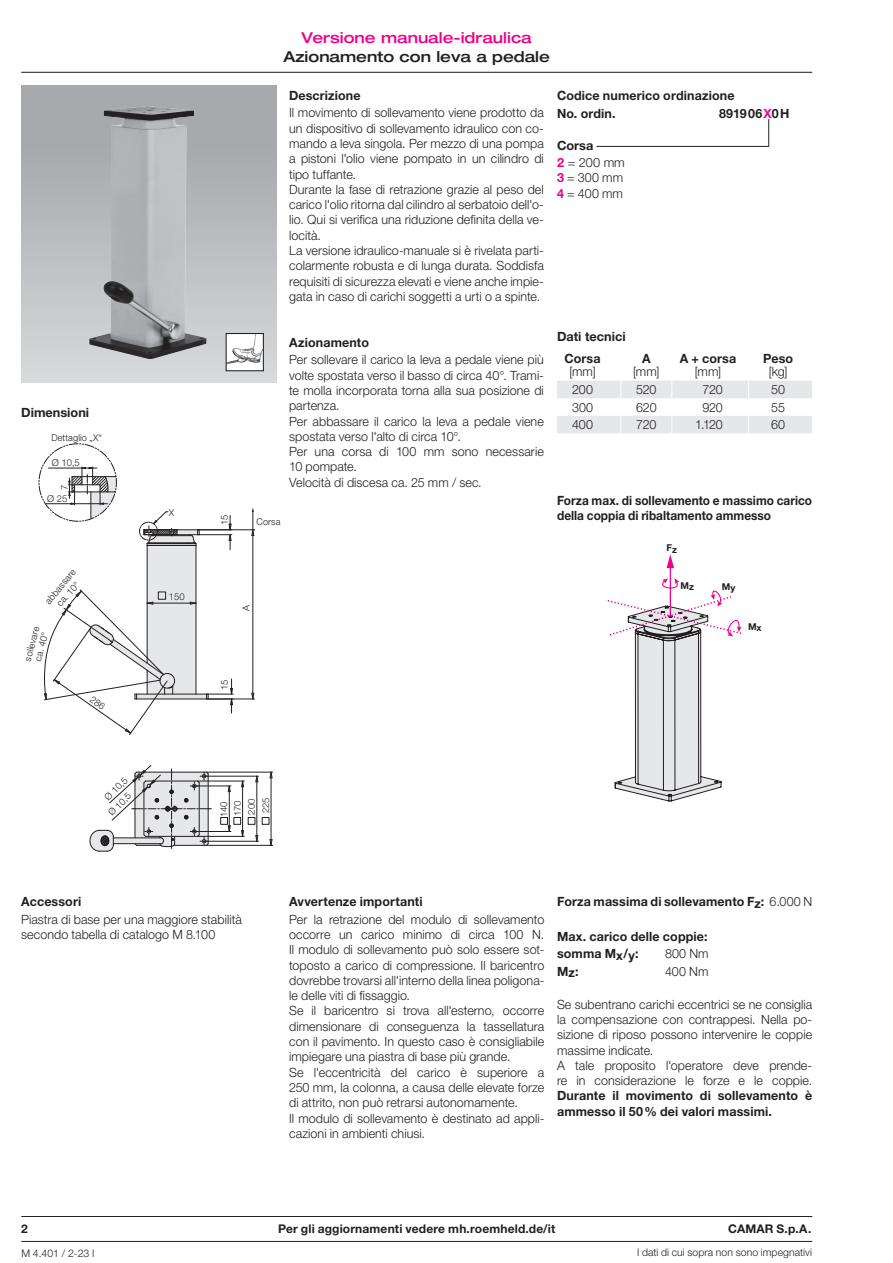
<style>
.page{position:relative;width:893px;height:1263px;background:#fff}
.page>*{position:absolute;margin:0;border:0;box-sizing:border-box;transform-origin:0 0}
.t1{font:500 expanded 15px "Helvetica Neue LT Pro";color:#ed028c}
.t2{font:500 expanded 15px "Helvetica Neue LT Pro";color:#231f20}
.t3{font:300 12.75px/15.3px "Helvetica Neue LT Pro";letter-spacing:.005em;color:#231f20}
.t4{font:700 12.75px/17.4px "Helvetica Neue LT Pro";letter-spacing:.01em;color:#231f20}
.t5{font:700 12.75px/15.3px "Helvetica Neue LT Pro";letter-spacing:.01em;color:#231f20;scale:.93 1}
.t6{font:700 12px "Helvetica Neue LT Pro";letter-spacing:.015em;color:#231f20}
.t7{font:300 10.5px "Helvetica Neue LT Pro";letter-spacing:.01em;color:#231f20}
.t8{font:300 9.45px/14px "Helvetica Neue LT Pro";color:#231f20}
.t9{font:700 9.45px "Helvetica Neue";color:#231f20}
.s1{color:#ed028c}
.s2{font-weight:700}
.s3{font-weight:700;color:#ed028c}
.s4{font-weight:300}
</style>
<div class="page">
<hr style="left:21px;top:72px;width:791px;height:1px;background:#231f20">
<hr style="left:597px;top:146px;width:171px;height:1px;background:#231f20">
<svg style="left:768px;top:119px;width:1px;height:27px"></svg>
<div style="left:21px;top:85px;width:255px;height:298px;background:linear-gradient(to bottom,#a0a1a5,#d6d6d8)"></div>
<img style="left:89px;top:106px;width:118px;height:253px">
<img style="left:228px;top:335px;width:34px;height:34px">
<div style="left:226px;top:333px;width:38px;height:38px;border:1px solid #231f20"></div>
<svg style="left:605px;top:578px;width:137px;height:223px"></svg>
<hr style="left:670px;top:565px;width:1px;height:51px;background:#ed028c">
<svg style="left:667px;top:554px;width:7px;height:14px"></svg>
<hr style="left:195px;top:786px;width:36px;height:1px;background:#231f20">
<hr style="left:195px;top:831px;width:36px;height:1px;background:#231f20">
<hr style="left:229px;top:786px;width:1px;height:45px;background:#231f20">
<svg style="left:228px;top:785px;width:3px;height:7px"></svg>
<svg style="left:228px;top:825px;width:3px;height:6px"></svg>
<hr style="left:198px;top:781px;width:46px;height:1px;background:#231f20">
<hr style="left:198px;top:836px;width:46px;height:1px;background:#231f20">
<hr style="left:242px;top:781px;width:1px;height:55px;background:#231f20">
<svg style="left:241px;top:781px;width:3px;height:6px"></svg>
<svg style="left:241px;top:830px;width:3px;height:7px"></svg>
<hr style="left:204px;top:776px;width:55px;height:1px;background:#231f20">
<hr style="left:204px;top:841px;width:55px;height:1px;background:#231f20">
<hr style="left:257px;top:776px;width:1px;height:65px;background:#231f20">
<svg style="left:255px;top:776px;width:3px;height:7px"></svg>
<svg style="left:255px;top:835px;width:3px;height:7px"></svg>
<hr style="left:207px;top:772px;width:66px;height:1px;background:#231f20">
<hr style="left:207px;top:845px;width:66px;height:1px;background:#231f20">
<hr style="left:271px;top:772px;width:1px;height:73px;background:#231f20">
<hr style="left:198px;top:529px;width:57px;height:1px;background:#231f20">
<hr style="left:208px;top:699px;width:47px;height:1px;background:#231f20">
<hr style="left:253px;top:530px;width:1px;height:169px;background:#231f20">
<svg style="left:251px;top:693px;width:3px;height:6px"></svg>
<svg style="left:251px;top:508px;width:3px;height:28px"></svg>
<svg style="left:89px;top:765px;width:122px;height:87px"></svg>
<div style="left:220px;top:817px;width:8px;height:7px;border:1px solid #231f20"></div>
<div style="left:234px;top:817px;width:7px;height:7px;border:1px solid #231f20"></div>
<div style="left:248px;top:817px;width:7px;height:7px;border:1px solid #231f20"></div>
<div style="left:262px;top:817px;width:7px;height:7px;border:1px solid #231f20"></div>
<svg style="left:557px;top:381px;width:255px;height:52px"></svg>
<hr style="left:21px;top:1241px;width:791px;height:1px;background:#231f20">
<hr style="left:21px;top:1216px;width:791px;height:1px;background:#231f20">
<svg style="left:39px;top:443px;width:194px;height:292px"></svg>
<p class="t4" style="left:21px;top:403px;width:69px">Dimensioni</p>
<p class="t8" style="left:51px;top:430px;width:52px">Dettaglio „X“</p>
<p class="t8" style="left:52px;top:455px;width:30px">Ø 10,5</p>
<p class="t8" style="left:47px;top:491px;width:22px">Ø 25</p>
<p class="t8" style="left:57px;top:490px;width:7px;rotate:-90deg">7</p>
<p class="t8" style="left:41px;top:598px;width:44px;rotate:-50deg">abbassare</p>
<p class="t8" style="left:53px;top:600px;width:31px;rotate:-48deg">ca. 10°</p>
<p class="t8" style="left:20px;top:659px;width:36px;rotate:-75deg">sollevare</p>
<p class="t8" style="left:31px;top:659px;width:31px;rotate:-75deg">ca. 40°</p>
<p class="t8" style="left:169px;top:505px;width:7px">X</p>
<p class="t8" style="left:169px;top:589px;width:17px">150</p>
<p class="t8" style="left:217px;top:525px;width:12px;rotate:-90deg">15</p>
<p class="t1" style="left:302px;top:28px;width:232px">Versione manuale-idraulica</p>
<p class="t2" style="left:284px;top:47px;width:268px">Azionamento con leva a pedale</p>
<p class="t4" style="left:289px;top:86px;width:73px">Descrizione</p>
<p class="t3" style="left:289px;top:105px;width:256px">Il movimento di sollevamento viene prodotto da un dispositivo di sollevamento idraulico con co&shy;mando a leva singola. Per mezzo di una pompa a pistoni l'olio viene pompato in un cilindro di tipo tuffante.<br>Durante la fase di retrazione grazie al peso del carico l'olio ritorna dal cilindro al serbatoio dell'o&shy;lio. Qui si verifica una riduzione definita della ve&shy;locità.<br>La versione idraulico-manuale si è rivelata parti&shy;colarmente robusta e di lunga durata. Soddisfa requisiti di sicurezza elevati e viene anche impie&shy;gata in caso di carichi soggetti a urti o a spinte.</p>
<p class="t4" style="left:289px;top:333px;width:81px">Azionamento</p>
<p class="t3" style="left:289px;top:352px;width:256px">Per sollevare il carico la leva a pedale viene più volte spostata verso il basso di circa 40°. Trami&shy;te molla incorporata torna alla sua posizione di partenza.<br>Per abbassare il carico la leva a pedale viene spostata verso l'alto di circa 10°.<br>Per una corsa di 100 mm sono necessarie 10 pompate.<br>Velocità di discesa ca. 25 mm / sec.</p>
<p class="t8" style="left:256px;top:515px;width:26px">Corsa</p>
<p class="t8" style="left:239px;top:611px;width:8px;rotate:-90deg">A</p>
<p class="t4" style="left:557px;top:87px;width:179px">Codice numerico ordinazione<br>No. ordin.</p>
<p class="t4" style="left:719px;top:104px;width:72px">891906<span class="s1">X</span>0H</p>
<p class="t3" style="left:557px;top:136px;width:69px;line-height:17.4px"><span class="s2">Corsa<br></span><span class="s3">2</span> = 200 mm</p>
<p class="t3" style="left:557px;top:170px;width:68px"><span class="s3">3</span> = 300 mm<br><span class="s3">4</span> = 400 mm</p>
<p class="t4" style="left:564px;top:325px;width:63px;line-height:21.9px;text-indent:-7px">Dati tecnici<br>Corsa</p>
<p class="t4" style="left:642px;top:349px;width:10px">A</p>
<p class="t4" style="left:680px;top:349px;width:58px">A + corsa</p>
<p class="t4" style="left:763px;top:349px;width:31px">Peso</p>
<p class="t3" style="left:569px;top:364px;width:28px">[mm]</p>
<p class="t3" style="left:633px;top:364px;width:28px">[mm]</p>
<p class="t3" style="left:695px;top:364px;width:28px">[mm]</p>
<p class="t3" style="left:769px;top:364px;width:20px">[kg]</p>
<p class="t3" style="left:572px;top:381px;width:22px">200</p>
<p class="t3" style="left:636px;top:381px;width:22px">520</p>
<p class="t3" style="left:703px;top:381px;width:22px">720</p>
<p class="t3" style="left:771px;top:381px;width:15px">50</p>
<p class="t3" style="left:572px;top:399px;width:23px">300</p>
<p class="t3" style="left:636px;top:399px;width:22px">620</p>
<p class="t3" style="left:702px;top:399px;width:22px">920</p>
<p class="t3" style="left:771px;top:399px;width:15px">55</p>
<p class="t3" style="left:572px;top:417px;width:23px">400</p>
<p class="t3" style="left:636px;top:417px;width:22px">720</p>
<p class="t3" style="left:695px;top:417px;width:29px">1.120</p>
<p class="t3" style="left:771px;top:417px;width:15px">60</p>
<p class="t5" style="left:557px;top:492px;width:276px">Forza max. di sollevamento e massimo carico della coppia di ribaltamento ammesso</p>
<p class="t9" style="left:666px;top:543px;width:12px">Fz</p>
<p class="t9" style="left:680px;top:580px;width:15px">Mz</p>
<p class="t9" style="left:722px;top:581px;width:15px">My</p>
<p class="t9" style="left:748px;top:622px;width:15px">Mx</p>
<p class="t8" style="left:217px;top:690px;width:12px;rotate:-90deg">15</p>
<p class="t8" style="left:101px;top:793px;width:30px;rotate:-45deg">Ø 10,5</p>
<p class="t8" style="left:105px;top:809px;width:30px;rotate:-45deg">Ø 10,5</p>
<p class="t8" style="left:217px;top:817px;width:18px;line-height:13.4px;rotate:-90deg">140<br>170</p>
<p class="t8" style="left:244px;top:815px;width:19px;rotate:-90deg">200<br>225</p>
<p class="t4" style="left:21px;top:893px;width:62px">Accessori</p>
<p class="t3" style="left:21px;top:911px;width:222px">Piastra di base per una maggiore stabilità secondo tabella di catalogo M 8.100</p>
<p class="t4" style="left:289px;top:893px;width:135px">Avvertenze importanti</p>
<p class="t3" style="left:289px;top:911px;width:257px">Per la retrazione del modulo di sollevamento occorre un carico minimo di circa 100 N.<br>Il modulo di sollevamento può solo essere sot&shy;toposto a carico di compressione. Il baricentro dovrebbe trovarsi all'interno della linea poligona&shy;le delle viti di fissaggio.<br>Se il baricentro si trova all'esterno, occorre dimensionare di conseguenza la tassellatura con il pavimento. In questo caso è consigliabile impiegare una piastra di base più grande.<br>Se l'eccentricità del carico è superiore a 250 mm, la colonna, a causa delle elevate forze di attrito, non può retrarsi autonomamente.<br>Il modulo di sollevamento è destinato ad appli&shy;cazioni in ambienti chiusi.</p>
<p class="t4" style="left:557px;top:893px;width:257px">Forza massima di sollevamento Fz: <span class="s4">6.000 N</span></p>
<p class="t4" style="left:557px;top:927px;width:152px">Max. carico delle coppie: somma Mx/y:</p>
<p class="t3" style="left:665px;top:946px;width:45px">800 Nm</p>
<p class="t4" style="left:557px;top:962px;width:23px">Mz:</p>
<p class="t3" style="left:665px;top:963px;width:45px">400 Nm</p>
<p class="t3" style="left:557px;top:996px;width:257px">Se subentrano carichi eccentrici se ne consiglia la compensazione con contrappesi. Nella po&shy;sizione di riposo possono intervenire le coppie massime indicate.<br>A tale proposito l'operatore deve prende&shy;re in considerazione le forze e le coppie.</p>
<p class="t4" style="left:557px;top:1088px;width:257px;line-height:15.3px">Durante il movimento di sollevamento è ammesso il 50% dei valori massimi.</p>
<p class="t6" style="left:21px;top:1221px;width:8px">2</p>
<p class="t6" style="left:278px;top:1221px;width:279px">Per gli aggiornamenti vedere mh.roemheld.de/it</p>
<p class="t6" style="left:728px;top:1221px;width:85px">CAMAR S.p.A.</p>
<p class="t7" style="left:637px;top:1246px;width:177px">I dati di cui sopra non sono impegnativi</p>
<p class="t7" style="left:21px;top:1246px;width:75px">M 4.401 / 2-23 I</p>
</div>
